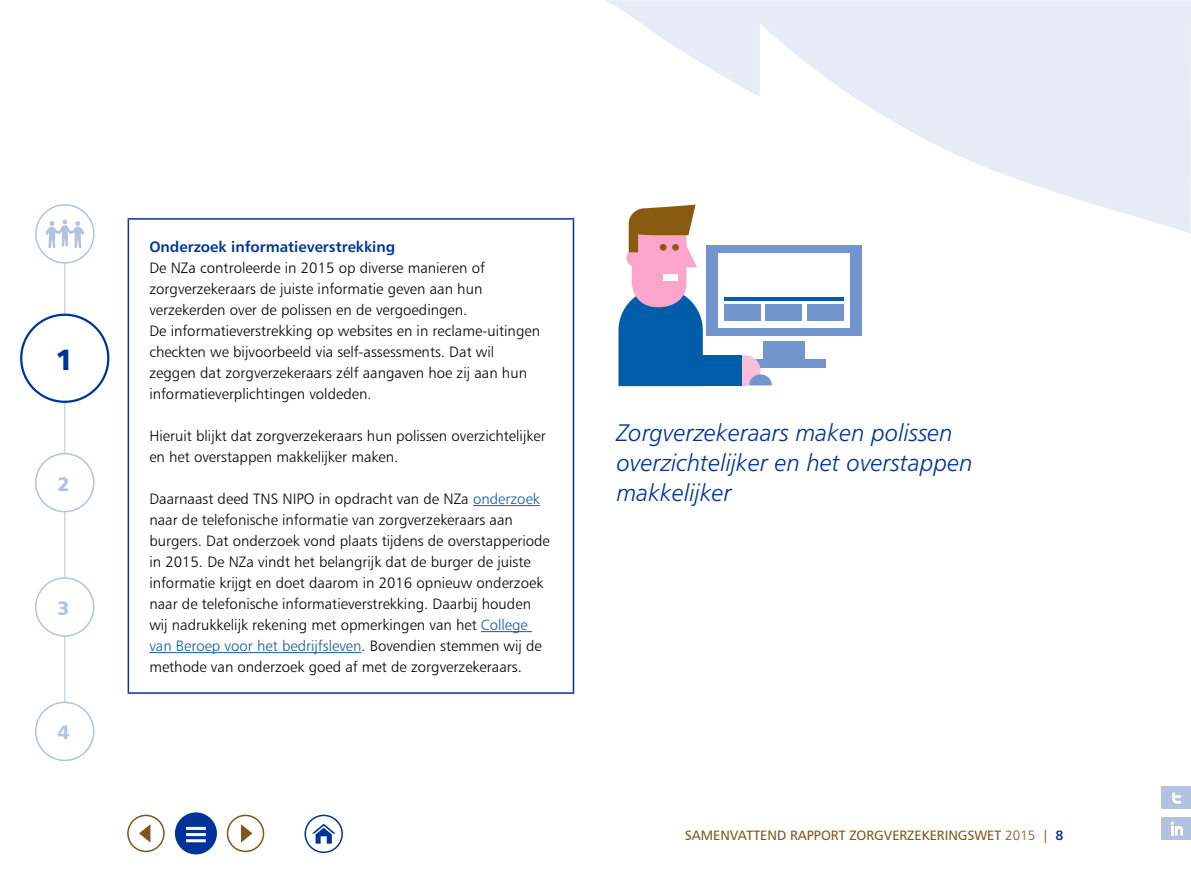
<style>
.page{position:relative;width:1191px;height:893px;background:#fff}
.page>*{position:absolute;margin:0;border:0;box-sizing:border-box;transform-origin:0 0}
.t1{font:29.25px "Humanist 777 BT Black B";color:#039}
.t2{font:24px/30px "Humanist 777 BT Light Italic B";color:#039}
.t3{font:19.5px "Humanist 777 BT Black B";color:#b3c2e0}
.t4{font:15px/21px "Humanist 777 BT Light B";color:#000}
.t5{font:15px "Humanist 777 BT Bold B";color:#039}
.t6{font:13.5px "Humanist 777 BT Roman B";color:#7f561b}
.s1{font-size:19.5px;color:#b3c2e0}
.s2{color:#165b9a}
.s3{font-family:"Humanist 777 BT Light B"}
.s4{font-family:"Humanist 777 BT Bold B";color:#039}
</style>
<div class="page">
<svg style="left:604px;top:0;width:587px;height:233px;fill:#e6ebf5"></svg>
<div style="left:175px;top:812px;width:42px;height:42px;background:#039;border-radius:50%"></div>
<hr style="left:186px;top:827px;width:20px;height:3px;background:#fff">
<hr style="left:186px;top:833px;width:20px;height:3px;background:#fff">
<hr style="left:186px;top:839px;width:20px;height:3px;background:#fff">
<div style="left:304px;top:815px;width:39px;height:38px;border:2px solid #039;border-radius:50%"></div>
<svg style="left:312px;top:824px;width:23px;height:20px"></svg>
<div style="left:227px;top:815px;width:37px;height:37px;border:2px solid #7f561b;border-radius:50%"></div>
<svg style="left:241px;top:824px;width:11px;height:19px"></svg>
<div style="left:127px;top:815px;width:38px;height:37px;border:2px solid #7f561b;border-radius:50%"></div>
<svg style="left:139px;top:824px;width:11px;height:18px"></svg>
<div style="left:1161px;top:787px;width:30px;height:22px;background:#b3c2e0"></div>
<svg style="left:1172px;top:792px;width:9px;height:12px"></svg>
<div style="left:1161px;top:818px;width:30px;height:22px;background:#b3c2e0"></div>
<svg style="left:1170px;top:822px;width:13px;height:13px"></svg>
<hr style="left:128px;top:218px;width:446px;height:2px;background:#039">
<hr style="left:128px;top:220px;width:1px;height:472px;background:#039">
<hr style="left:573px;top:220px;width:1px;height:472px;background:#039">
<hr style="left:128px;top:692px;width:446px;height:2px;background:#039">
<hr style="left:473px;top:505px;width:67px;height:1px;background:#165b9a">
<hr style="left:481px;top:631px;width:51px;height:1px;background:#165b9a">
<hr style="left:149px;top:652px;width:212px;height:1px;background:#165b9a">
<hr style="left:64px;top:230px;width:1px;height:527px;background:#b3c2e0">
<div style="left:36px;top:454px;width:58px;height:58px;background:#fff;border-radius:50%"></div>
<div style="left:35px;top:453px;width:59px;height:59px;border:2px solid #b3c2e0;border-radius:50%"></div>
<div style="left:36px;top:578px;width:58px;height:58px;background:#fff;border-radius:50%"></div>
<div style="left:35px;top:577px;width:59px;height:60px;border:2px solid #b3c2e0;border-radius:50%"></div>
<div style="left:36px;top:702px;width:58px;height:58px;background:#fff;border-radius:50%"></div>
<div style="left:35px;top:702px;width:59px;height:59px;border:2px solid #b3c2e0;border-radius:50%"></div>
<div style="left:36px;top:205px;width:58px;height:58px;background:#fff;border-radius:50%"></div>
<div style="left:35px;top:204px;width:60px;height:60px;border:2px solid #b3c2e0;border-radius:50%"></div>
<svg style="left:45px;top:220px;width:39px;height:28px"></svg>
<div style="left:21px;top:315px;width:87px;height:87px;background:#fff;border-radius:50%"></div>
<div style="left:20px;top:314px;width:89px;height:89px;border:2px solid #039;border-radius:50%"></div>
<div style="left:706px;top:246px;width:155px;height:90px;background:#7295cd"></div>
<div style="left:763px;top:342px;width:41px;height:20px;background:#7295cd"></div>
<div style="left:742px;top:359px;width:83px;height:9px;background:#7295cd"></div>
<div style="left:718px;top:253px;width:131px;height:74px;background:#fff"></div>
<hr style="left:724px;top:297px;width:119px;height:4px;background:#005da9">
<div style="left:724px;top:304px;width:37px;height:16px;background:#7295cd"></div>
<div style="left:806px;top:304px;width:37px;height:16px;background:#7295cd"></div>
<div style="left:765px;top:304px;width:37px;height:16px;background:#7295cd"></div>
<svg style="left:618px;top:288px;width:85px;height:98px;background:#2272b4"></svg>
<div style="left:729px;top:355px;width:31px;height:31px;background:#f7bfd9;border-radius:50%"></div>
<div style="left:633px;top:355px;width:109px;height:31px;background:#005da9"></div>
<div style="left:632px;top:211px;width:54px;height:96px;background:#fba5cc;border-radius:26px"></div>
<svg style="left:626px;top:249px;width:17px;height:17px"></svg>
<svg style="left:628px;top:205px;width:69px;height:62px"></svg>
<div style="left:663px;top:274px;width:14px;height:7px;background:#fff"></div>
<svg style="left:749px;top:374px;width:23px;height:11px"></svg>
<h1 class="t1" style="left:55px;top:341px;width:20px">1<span class="s1">1</span></h1>
<h3 class="t3" style="left:57px;top:471px;width:14px">2</h3>
<h3 class="t3" style="left:57px;top:595px;width:14px">3</h3>
<h3 class="t3" style="left:57px;top:720px;width:14px">4</h3>
<p class="t5" style="left:149px;top:237px;width:247px">Onderzoek informatieverstrekking</p>
<p class="t4" style="left:149px;top:257px;width:392px">De NZa controleerde in 2015 op diverse manieren of zorgverzekeraars de juiste informatie geven aan hun verzekerden over de polissen en de vergoedingen.<br>De informatieverstrekking op websites en in reclame-uitingen checkten we bijvoorbeeld via self-assessments. Dat wil zeggen dat zorgverzekeraars zélf aangaven hoe zij aan hun informatieverplichtingen voldeden.</p>
<p class="t4" style="left:149px;top:425px;width:398px">Hieruit blijkt dat zorgverzekeraars hun polissen overzichtelijker en het overstappen makkelijker maken.</p>
<p class="t4" style="left:149px;top:488px;width:402px">Daarnaast deed TNS NIPO in opdracht van de NZa <span class="s2">onderzoek </span>naar de telefonische informatie van zorgverzekeraars aan burgers. Dat onderzoek vond plaats tijdens de overstapperiode in 2015. De NZa vindt het belangrijk dat de burger de juiste informatie krijgt en doet daarom in 2016 opnieuw onderzoek naar de telefonische informatieverstrekking. Daarbij houden wij nadrukkelijk rekening met opmerkingen van het <span class="s2">College van Beroep voor het bedrijfsleven</span>. Bovendien stemmen wij de methode van onderzoek goed af met de zorgverzekeraars.</p>
<h2 class="t2" style="left:617px;top:417px;width:357px">Zorgverzekeraars maken polissen overzichtelijker en het overstappen makkelijker</h2>
<p class="t6" style="left:685px;top:827px;width:380px">SAMENVATTEND RAPPORT ZORGVERZEKERINGSWET <span class="s3">2015</span> | <span class="s4">8</span></p>
</div>
